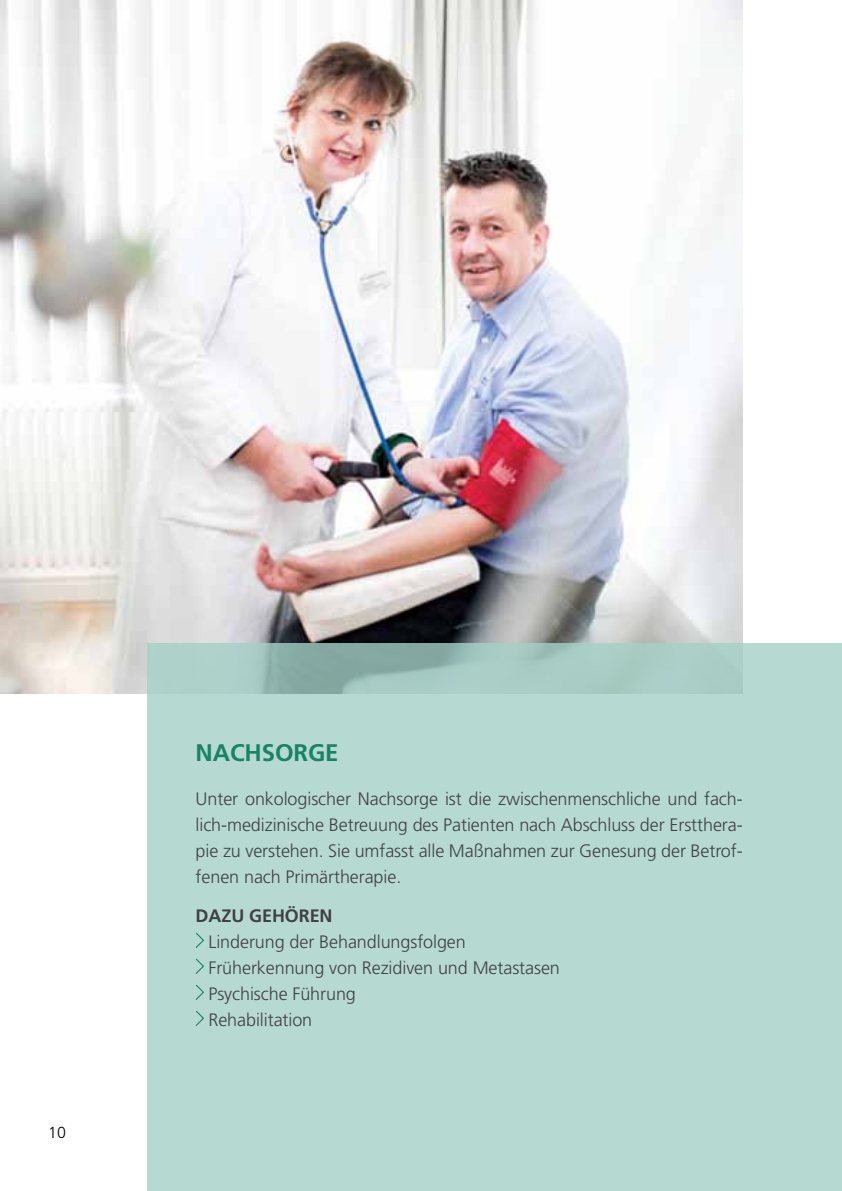
<style>
.page{position:relative;width:842px;height:1191px;background:#fff}
.page>*{position:absolute;margin:0;border:0;box-sizing:border-box;transform-origin:0 0}
.t1{font:700 24px "Frutiger LT";letter-spacing:-.005em;color:#1a8265}
.t2{font:300 18px/26px "Frutiger LT";letter-spacing:-.005em;color:#414042;text-align:justify}
.t3{font:700 18px "Frutiger LT";letter-spacing:-.005em;color:#414042}
.t4{font:300 16px "Frutiger LT";color:#000}
</style>
<div class="page">
<img style="left:0;top:0;width:743px;height:693px">
<div style="left:147px;top:643px;width:695px;height:548px;background:#b6dad2"></div>
<svg style="left:195px;top:932px;width:9px;height:16px"></svg>
<svg style="left:195px;top:958px;width:9px;height:16px"></svg>
<svg style="left:195px;top:984px;width:9px;height:16px"></svg>
<svg style="left:195px;top:1010px;width:9px;height:16px"></svg>
<p class="t4" style="left:48px;top:1123px;width:19px">10</p>
<h1 class="t1" style="left:196px;top:738px;width:145px">NACHSORGE</h1>
<p class="t2" style="left:196px;top:786px;width:549px">Unter onkologischer Nachsorge ist die zwischenmenschliche und fach&shy;lich-medizinische Betreuung des Patienten nach Abschluss der Erstthera&shy;pie zu verstehen. Sie umfasst alle Maßnahmen zur Genesung der Betrof&shy;fenen nach Primärtherapie.</p>
<p class="t3" style="left:196px;top:905px;width:139px">DAZU GEHÖREN</p>
<p class="t2" style="left:208px;top:929px;width:353px;text-align:left">Linderung der Behandlungsfolgen<br>Früherkennung von Rezidiven und Metastasen<br>Psychische Führung<br>Rehabilitation</p>
</div>
